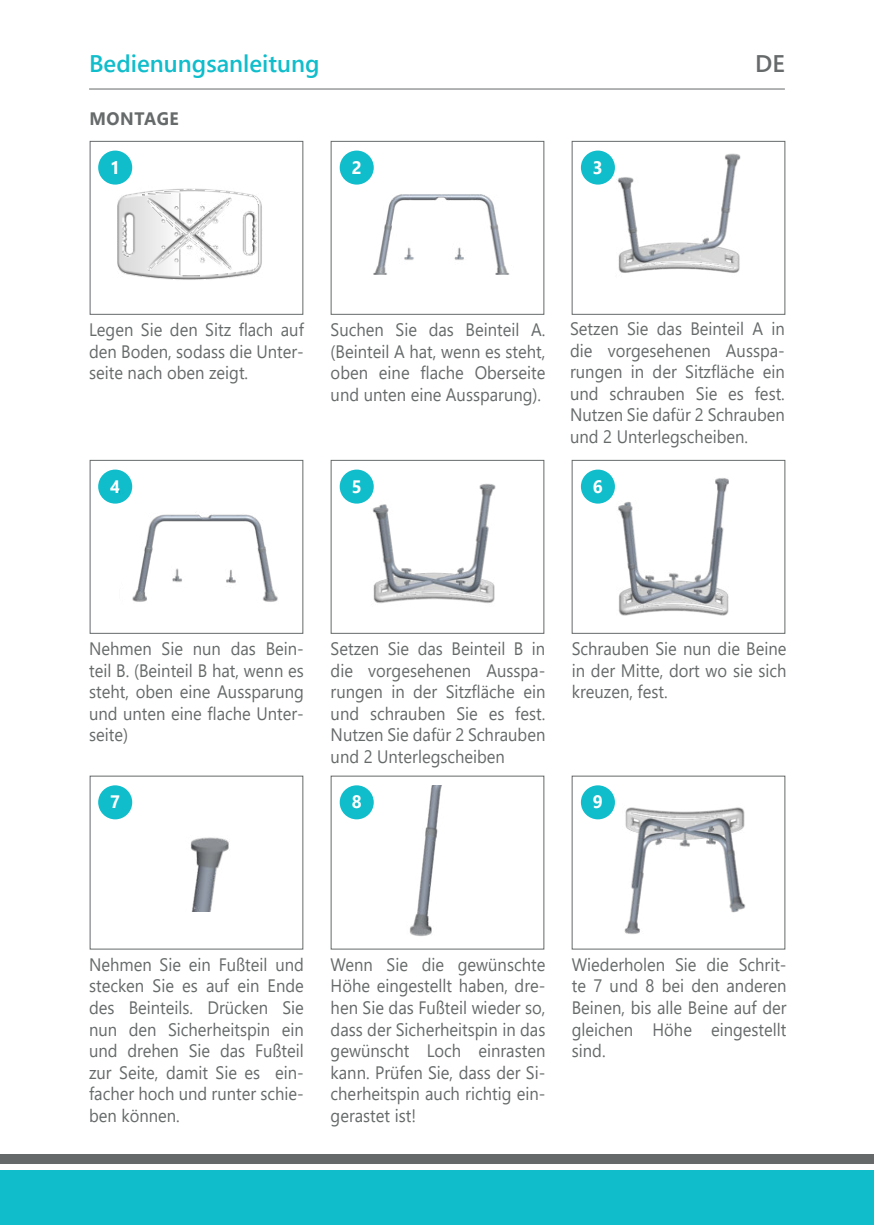
<style>
.page{position:relative;width:874px;height:1225px;background:#fff}
.page>*{position:absolute;margin:0;border:0;box-sizing:border-box;transform-origin:0 0}
.t1{font:600 24px "Segoe UI";color:#10bdcb}
.t2{font:600 24px "Segoe UI";color:#666a6a}
.t3{font:18px/21.6px "Segoe UI";color:#666a6a;text-align:justify;scale:.92 1}
.t4{font:700 18px "Segoe UI";color:#fff;scale:.96 1}
.t5{font:700 18px "Segoe UI";letter-spacing:.035em;color:#666a6a;scale:.96 1}
</style>
<div class="page">
<hr style="left:89px;top:88px;width:695px;height:1px;background:#66696a">
<div style="left:0;top:1170px;width:873px;height:55px;background:#10bdcb"></div>
<div style="left:0;top:1154px;width:873px;height:9px;background:#66696a"></div>
<img style="left:370px;top:483px;width:126px;height:120px">
<img style="left:190px;top:837px;width:39px;height:74px">
<img style="left:393px;top:785px;width:111px;height:165px">
<img style="left:624px;top:807px;width:122px;height:127px">
<div style="left:90px;top:460px;width:213px;height:174px;border:1px solid #666a6a"></div>
<div style="left:90px;top:775px;width:213px;height:174px;border:1px solid #666a6a"></div>
<div style="left:330px;top:460px;width:214px;height:174px;border:1px solid #666a6a"></div>
<div style="left:330px;top:775px;width:214px;height:174px;border:1px solid #666a6a"></div>
<div style="left:571px;top:460px;width:214px;height:174px;border:1px solid #666a6a"></div>
<div style="left:571px;top:775px;width:214px;height:174px;border:1px solid #666a6a"></div>
<div style="left:98px;top:469px;width:34px;height:34px;background:#10bdcb;border-radius:50%"></div>
<div style="left:98px;top:785px;width:34px;height:34px;background:#10bdcb;border-radius:50%"></div>
<div style="left:339px;top:469px;width:34px;height:34px;background:#10bdcb;border-radius:50%"></div>
<div style="left:339px;top:785px;width:34px;height:34px;background:#10bdcb;border-radius:50%"></div>
<div style="left:580px;top:469px;width:34px;height:34px;background:#10bdcb;border-radius:50%"></div>
<div style="left:580px;top:785px;width:34px;height:34px;background:#10bdcb;border-radius:50%"></div>
<img style="left:119px;top:480px;width:159px;height:122px">
<img style="left:602px;top:477px;width:126px;height:139px">
<img style="left:616px;top:153px;width:124px;height:120px">
<img style="left:117px;top:172px;width:145px;height:108px">
<img style="left:373px;top:195px;width:137px;height:79px">
<div style="left:90px;top:141px;width:213px;height:174px;border:1px solid #666a6a"></div>
<div style="left:330px;top:141px;width:214px;height:174px;border:1px solid #666a6a"></div>
<div style="left:571px;top:141px;width:214px;height:174px;border:1px solid #666a6a"></div>
<div style="left:98px;top:151px;width:34px;height:34px;background:#10bdcb;border-radius:50%"></div>
<div style="left:339px;top:151px;width:34px;height:34px;background:#10bdcb;border-radius:50%"></div>
<div style="left:580px;top:151px;width:34px;height:34px;background:#10bdcb;border-radius:50%"></div>
<h1 class="t1" style="left:89px;top:54px;width:232px">Bedienungsanleitung</h1>
<h1 class="t2" style="left:754px;top:54px;width:31px">DE</h1>
<p class="t5" style="left:89px;top:112px;width:95px">MONTAGE</p>
<p class="t4" style="left:110px;top:161px;width:12px">1</p>
<p class="t4" style="left:351px;top:161px;width:12px">2</p>
<p class="t4" style="left:592px;top:161px;width:12px">3</p>
<p class="t3" style="left:89px;top:317px;width:235px">Legen Sie den Sitz 昀氀ach auf den Boden, sodass die Unter&shy;seite nach oben zeigt.</p>
<p class="t3" style="left:330px;top:320px;width:235px">Suchen Sie das Beinteil A. (Beinteil A hat, wenn es steht, oben eine 昀氀ache Oberseite und unten eine Aussparung).</p>
<p class="t3" style="left:570px;top:319px;width:235px">Setzen Sie das Beinteil A in die vorgesehenen Ausspa&shy;rungen in der Sitz昀氀äche ein und schrauben Sie es fest.<br>Nutzen Sie dafür 2 Schrauben und 2 Unterlegscheiben.</p>
<p class="t4" style="left:110px;top:480px;width:12px">4</p>
<p class="t4" style="left:351px;top:480px;width:12px">5</p>
<p class="t4" style="left:592px;top:480px;width:12px">6</p>
<p class="t3" style="left:89px;top:639px;width:235px">Nehmen Sie nun das Bein&shy;teil B. (Beinteil B hat, wenn es steht, oben eine Aussparung und unten eine 昀氀ache Unter&shy;seite)</p>
<p class="t4" style="left:110px;top:795px;width:12px">7</p>
<p class="t3" style="left:330px;top:639px;width:235px">Setzen Sie das Beinteil B in die vorgesehenen Ausspa&shy;rungen in der Sitz昀氀äche ein und schrauben Sie es fest.<br>Nutzen Sie dafür 2 Schrauben und 2 Unterlegscheiben</p>
<p class="t4" style="left:351px;top:795px;width:12px">8</p>
<p class="t3" style="left:571px;top:639px;width:235px">Schrauben Sie nun die Beine in der Mitte, dort wo sie sich kreuzen, fest.</p>
<p class="t4" style="left:592px;top:795px;width:12px">9</p>
<p class="t3" style="left:89px;top:955px;width:235px">Nehmen Sie ein Fußteil und stecken Sie es auf ein Ende des Beinteils. Drücken Sie nun den Sicherheitspin ein und drehen Sie das Fußteil zur Seite, damit Sie es ein&shy;facher hoch und runter schie&shy;ben können.</p>
<p class="t3" style="left:330px;top:955px;width:235px">Wenn Sie die gewünschte Höhe eingestellt haben, dre&shy;hen Sie das Fußteil wieder so, dass der Sicherheitspin in das gewünscht Loch einrasten kann. Prüfen Sie, dass der Si&shy;cherheitspin auch richtig ein&shy;gerastet ist!</p>
<p class="t3" style="left:571px;top:955px;width:235px">Wiederholen Sie die Schrit&shy;te 7 und 8 bei den anderen Beinen, bis alle Beine auf der gleichen Höhe eingestellt sind.</p>
</div>
